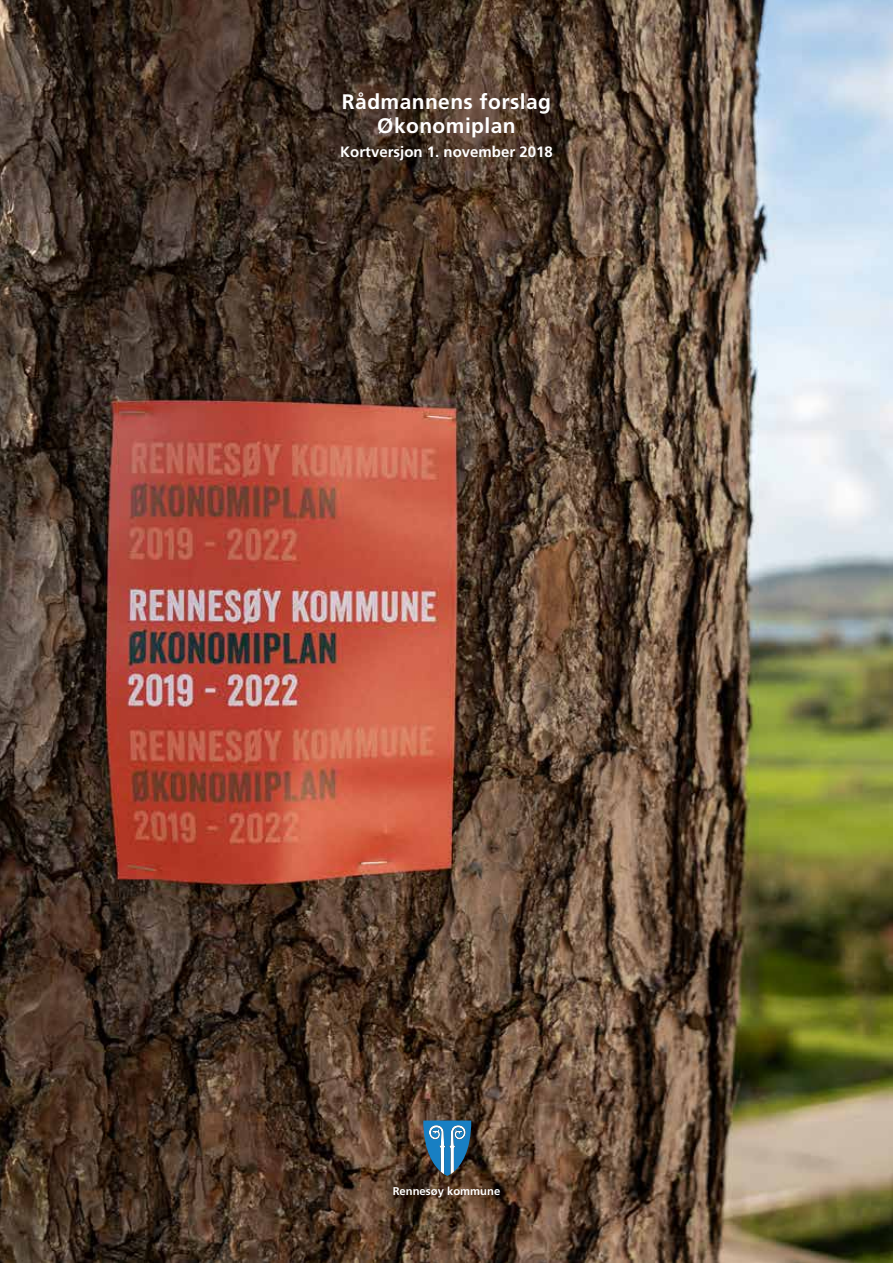
<style>
.page{position:relative;width:893px;height:1263px;background:#fff}
.page>*{position:absolute;margin:0;border:0;box-sizing:border-box;transform-origin:0 0}
.t1{font:700 21px/24px "Frutiger LT Std";letter-spacing:.02em;color:#fff;text-align:center}
.t2{font:700 15px "Frutiger LT Std";color:#fff}
.t3{font:700 11.25px "Frutiger LT Std";color:#fff}
</style>
<div class="page">
<img style="left:0;top:0;width:893px;height:1263px">
<svg style="left:423px;top:1120px;width:48px;height:56px;background:#457a9d"></svg>
<p class="t1" style="left:342px;top:90px;width:210px">Rådmannens forslag<br>Økonomiplan</p>
<p class="t2" style="left:340px;top:143px;width:214px">Kortversjon 1. november 2018</p>
<p class="t3" style="left:393px;top:1184px;width:109px">Rennesøy kommune</p>
</div>
